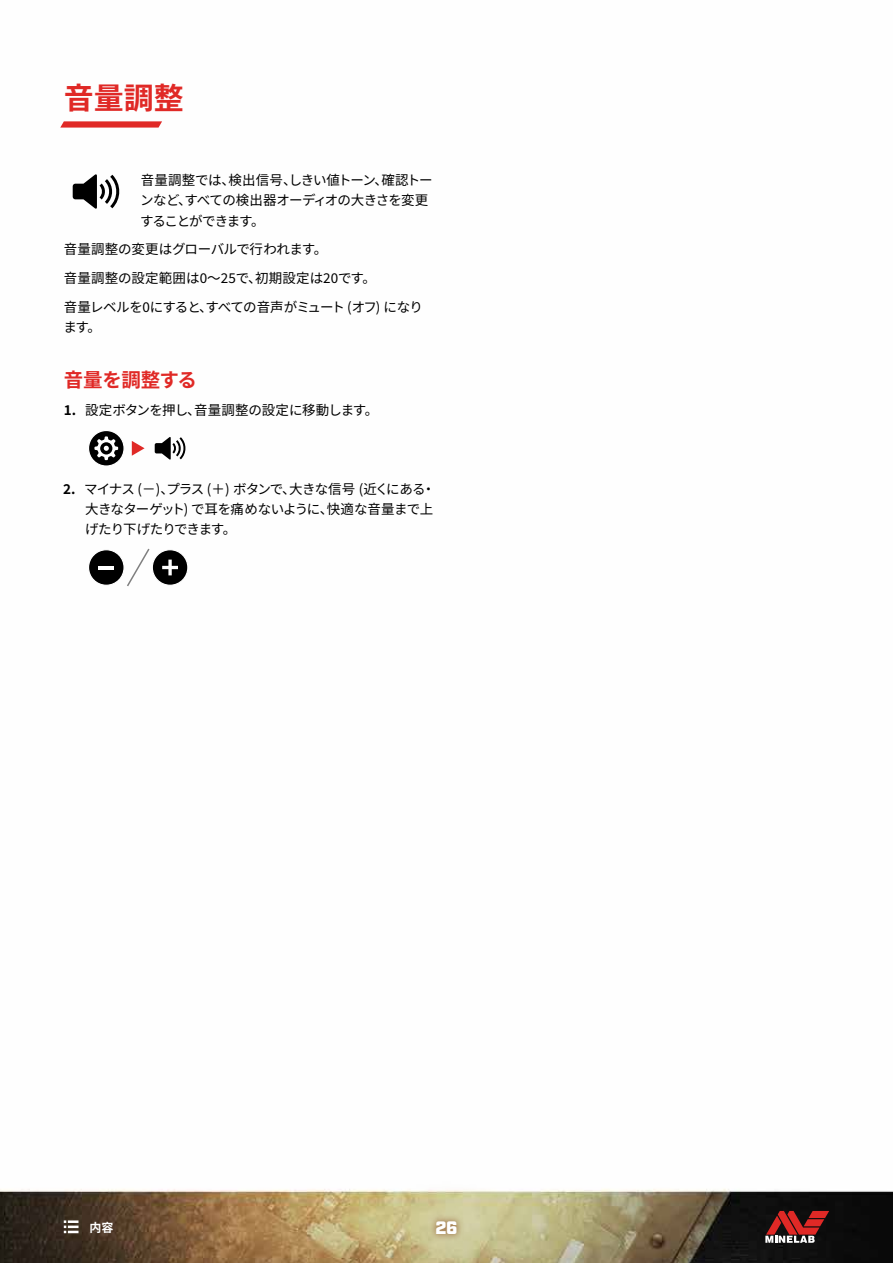
<style>
.page{position:relative;width:893px;height:1263px;background:#fff}
.page>*{position:absolute;margin:0;border:0;box-sizing:border-box;transform-origin:0 0}
.t1{font:700 30px "Noto Sans JP";color:#e02926}
.t2{font:700 19.5px "Noto Sans JP";letter-spacing:-.02em;color:#e02926}
.t3{font:900 18px "Industry";color:#fff}
.t4{font:13.5px/28.8px "Noto Sans JP";letter-spacing:-.01em;color:#000}
.t5{font:13.5px/20.2px "Noto Sans JP";letter-spacing:-.065em;color:#000}
.t6{font:13.5px/20.2px "Noto Sans JP";letter-spacing:-.055em;color:#000}
.t7{font:13.5px "Noto Sans JP";letter-spacing:-.035em;color:#000}
.t8{font:700 12px "Noto Sans JP";color:#fff}
.s1{font-weight:700}
</style>
<div class="page">
<img style="left:0;top:185px;width:893px;height:1078px">
<svg style="left:64px;top:1220px;width:15px;height:13px"></svg>
<svg style="left:60px;top:121px;width:102px;height:7px"></svg>
<svg style="left:397px;top:1181px;width:100px;height:82px"></svg>
<svg style="left:429px;top:1214px;width:35px;height:27px"></svg>
<svg style="left:765px;top:1211px;width:64px;height:32px"></svg>
<svg style="left:88px;top:430px;width:37px;height:37px"></svg>
<svg style="left:132px;top:441px;width:13px;height:15px"></svg>
<svg style="left:155px;top:437px;width:32px;height:23px"></svg>
<svg style="left:88px;top:547px;width:100px;height:41px"></svg>
<svg style="left:73px;top:174px;width:49px;height:35px"></svg>
<h1 class="t1" style="left:64px;top:81px;width:121px">音量調整</h1>
<p class="t6" style="left:140px;top:170px;width:294px">音量調整では、検出信号、しきい値トーン、確認トーンなど、すべての検出器オーディオの大きさを変更することができます。</p>
<p class="t4" style="left:64px;top:235px;width:361px">音量調整の変更はグローバルで行われます。<br>音量調整の設定範囲は0～25で、初期設定は20です。<br>音量レベルを0にすると、すべての音声がミュート (オフ) になり</p>
<p class="t7" style="left:63px;top:320px;width:39px">ます。</p>
<h2 class="t2" style="left:64px;top:368px;width:135px">音量を調整する</h2>
<p class="t4" style="left:64px;top:396px;width:316px"><span class="s1">1.</span> 設定ボタンを押し、音量調整の設定に移動します。</p>
<p class="t5" style="left:85px;top:479px;width:352px;text-indent:-22px"><span class="s1">2.</span> マイナス (－)、プラス (＋) ボタンで、大きな信号 (近くにある・大きなターゲット) で耳を痛めないように、快適な音量まで上げたり下げたりできます。</p>
<p class="t8" style="left:90px;top:1220px;width:25px">内容</p>
<h3 class="t3" style="left:435px;top:1217px;width:24px">26</h3>
</div>
